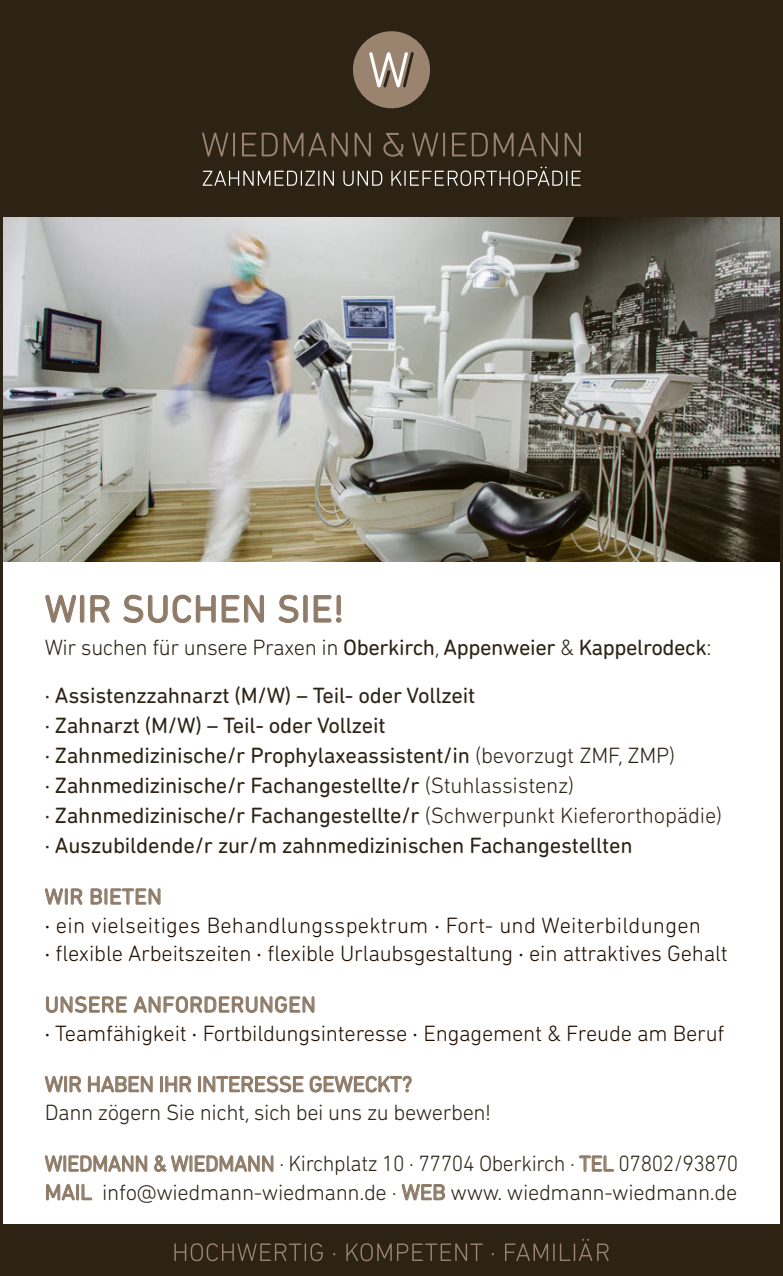
<style>
.page{position:relative;width:783px;height:1276px;background:#fff}
.page>*{position:absolute;margin:0;border:0;box-sizing:border-box;transform-origin:0 0}
.t1{font:39px "DIN Next Rounded LT Pro";letter-spacing:.01em;color:#8e7a67}
.t2{font:22.5px "DIN Next Rounded LT Pro";letter-spacing:-.01em;color:#2c2315}
.t3{font:300 22.5px "DIN Next Rounded LT Pro";letter-spacing:-.01em;color:#200e00}
.t4{font:300 22.5px/28.5px "DIN Next Rounded LT Pro";letter-spacing:-.02em;color:#2c2315}
.t5{font:300 22.5px "DIN Next Rounded LT Pro";letter-spacing:-.02em;color:#2c2315;scale:.96 1}
.t6{font:300 22.5px "DIN Next Rounded LT Pro";letter-spacing:.01em;color:#200e00}
.t7{font:22.5px "DIN Next Rounded LT Pro";letter-spacing:.01em;color:#8e7a67}
.s1{font-weight:300}
.s2{font-weight:400}
.s3{font-weight:400;color:#8e7a67}
</style>
<div class="page">
<div style="left:0;top:0;width:782px;height:239px;background:#2c2315"></div>
<svg style="left:45px;top:594px;width:32px;height:29px"></svg>
<div style="left:80px;top:595px;width:4px;height:27px;border:1px solid #8e7a67;border-radius:2px"></div>
<svg style="left:90px;top:595px;width:20px;height:28px"></svg>
<svg style="left:123px;top:594px;width:141px;height:29px"></svg>
<svg style="left:278px;top:594px;width:21px;height:29px"></svg>
<div style="left:304px;top:595px;width:3px;height:27px;border:1px solid #8e7a67;border-radius:2px"></div>
<svg style="left:313px;top:594px;width:28px;height:29px"></svg>
<svg style="left:45px;top:888px;width:37px;height:16px"></svg>
<svg style="left:91px;top:888px;width:69px;height:16px"></svg>
<svg style="left:46px;top:996px;width:81px;height:17px"></svg>
<svg style="left:134px;top:996px;width:180px;height:17px"></svg>
<svg style="left:45px;top:1076px;width:18px;height:16px"></svg>
<div style="left:64px;top:1076px;width:3px;height:16px;border:1px solid #8e7a67"></div>
<svg style="left:69px;top:1076px;width:12px;height:16px"></svg>
<svg style="left:88px;top:1076px;width:65px;height:16px"></svg>
<div style="left:160px;top:1076px;width:3px;height:16px;border:1px solid #8e7a67"></div>
<svg style="left:165px;top:1076px;width:26px;height:16px"></svg>
<div style="left:198px;top:1076px;width:3px;height:16px;border:1px solid #8e7a67"></div>
<svg style="left:203px;top:1075px;width:100px;height:17px"></svg>
<svg style="left:309px;top:1075px;width:102px;height:17px"></svg>
<svg style="left:45px;top:1155px;width:102px;height:16px"></svg>
<svg style="left:154px;top:1155px;width:119px;height:17px"></svg>
<svg style="left:579px;top:1155px;width:34px;height:16px"></svg>
<svg style="left:46px;top:1184px;width:29px;height:16px"></svg>
<div style="left:76px;top:1184px;width:3px;height:16px;border:1px solid #8e7a67"></div>
<svg style="left:82px;top:1184px;width:10px;height:16px"></svg>
<svg style="left:402px;top:1184px;width:43px;height:16px"></svg>
<img style="left:4px;top:218px;width:774px;height:343px">
<svg style="left:203px;top:171px;width:131px;height:15px"></svg>
<svg style="left:343px;top:171px;width:39px;height:15px"></svg>
<svg style="left:391px;top:167px;width:189px;height:19px"></svg>
<svg style="left:202px;top:133px;width:378px;height:24px"></svg>
<div style="left:353px;top:31px;width:77px;height:77px;background:#9a8470;border-radius:50%"></div>
<svg style="left:369px;top:52px;width:45px;height:35px"></svg>
<div style="left:0;top:1225px;width:782px;height:51px;background:#2c2315"></div>
<svg style="left:174px;top:1243px;width:149px;height:18px"></svg>
<svg style="left:346px;top:1243px;width:45px;height:18px"></svg>
<svg style="left:397px;top:1243px;width:85px;height:18px"></svg>
<svg style="left:505px;top:1239px;width:103px;height:22px"></svg>
<p class="t1" style="left:45px;top:586px;width:301px">WIR SUCHEN SIE!</p>
<p class="t2" style="left:45px;top:634px;width:668px"><span class="s1">Wir suchen für unsere Praxen in</span> Oberkirch<span class="s1">,</span> Appenweier <span class="s1">&amp;</span> Kappelrodeck<span class="s1">:</span></p>
<p class="t2" style="left:45px;top:682px;width:432px">· Assistenzzahnarzt (M/W) – Teil- oder Vollzeit</p>
<p class="t2" style="left:45px;top:712px;width:342px">· Zahnarzt (M/W) – Teil- oder Vollzeit</p>
<p class="t2" style="left:45px;top:742px;width:632px">· Zahnmedizinische/r Prophylaxeassistent/in <span class="s1">(bevorzugt ZMF, ZMP)</span></p>
<p class="t2" style="left:45px;top:772px;width:531px">· Zahnmedizinische/r Fachangestellte/r <span class="s1">(Stuhlassistenz)</span></p>
<p class="t2" style="left:45px;top:802px;width:679px">· Zahnmedizinische/r Fachangestellte/r <span class="s1">(Schwerpunkt Kieferorthopädie)</span></p>
<p class="t2" style="left:45px;top:832px;width:589px">· Auszubildende/r zur/m zahnmedizinischen Fachangestellten</p>
<p class="t7" style="left:45px;top:883px;width:119px">WIR BIETEN</p>
<p class="t6" style="left:45px;top:912px;width:657px"><span class="s2">·</span> ein vielseitiges Behandlungsspektrum <span class="s2">·</span> Fort- und Weiterbildungen</p>
<p class="t3" style="left:45px;top:940px;width:684px"><span class="s2">·</span> flexible Arbeitszeiten <span class="s2">·</span> flexible Urlaubsgestaltung <span class="s2">·</span> ein attraktives Gehalt</p>
<p class="t7" style="left:45px;top:991px;width:272px">UNSERE ANFORDERUNGEN</p>
<p class="t3" style="left:45px;top:1020px;width:681px"><span class="s2">·</span> Teamfähigkeit <span class="s2">·</span> Fortbildungsinteresse <span class="s2">·</span> Engagement &amp; Freude am Beruf</p>
<p class="t4" style="left:45px;top:1069px;width:448px"><span class="s3">WIR HABEN IHR INTERESSE GEWECKT?<br></span>Dann zögern Sie nicht, sich bei uns zu bewerben!</p>
<p class="t5" style="left:45px;top:1150px;width:724px"><span class="s3">WIEDMANN &amp; WIEDMANN</span> · Kirchplatz 10 · 77704 Oberkirch · <span class="s3">TEL</span> 07802/93870</p>
<p class="t4" style="left:45px;top:1177px;width:694px"><span class="s3">MAIL</span> info@wiedmann-wiedmann.de · <span class="s3">WEB</span> www. wiedmann-wiedmann.de</p>
</div>
